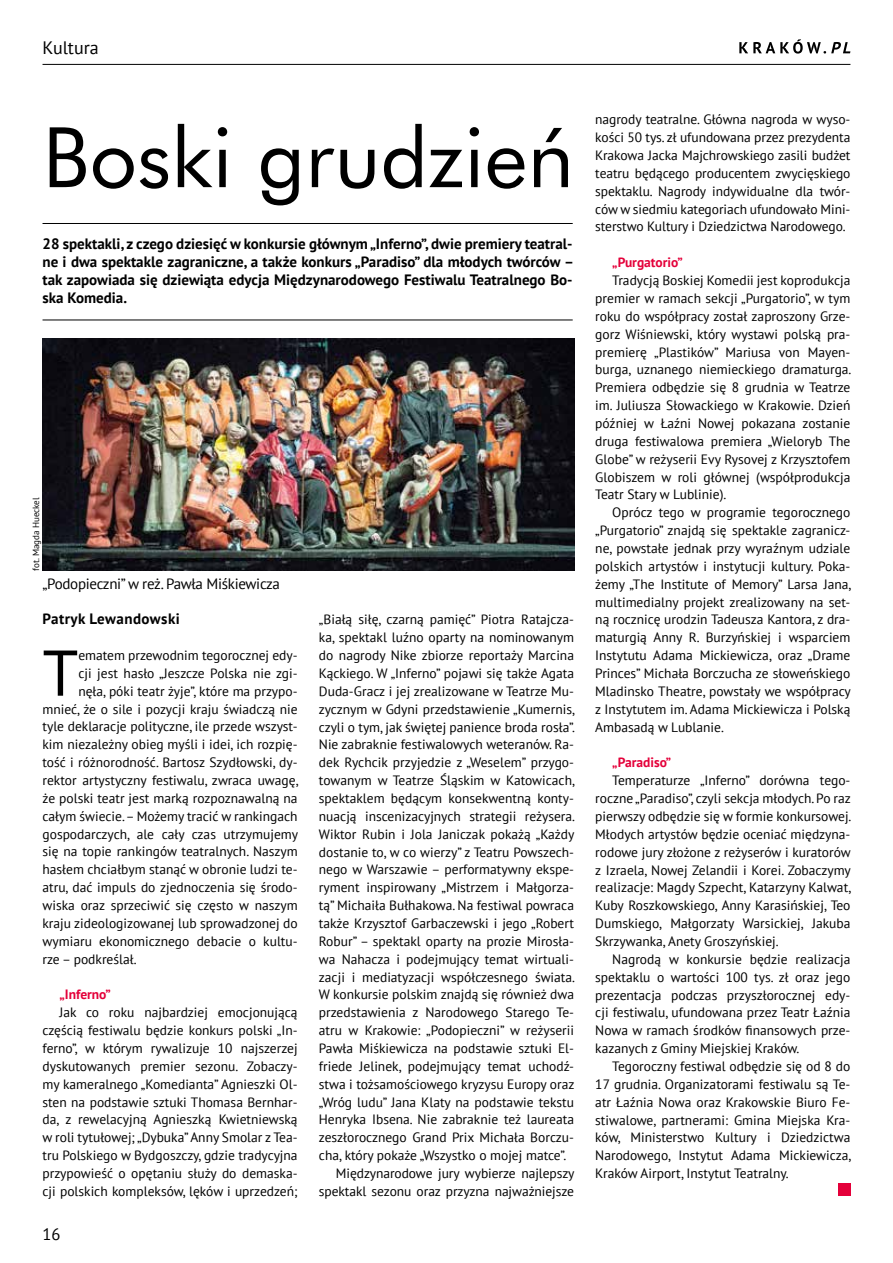
<style>
.page{position:relative;width:893px;height:1263px;background:#fff}
.page>*{position:absolute;margin:0;border:0;box-sizing:border-box;transform-origin:0 0}
.t1{font:81.6px "Futura PL";color:#000}
.t2{font:64.5px "PT Sans";color:#000}
.t3{font:18px "PT Sans";color:#000}
.t4{font:16.5px "PT Sans";color:#000}
.t5{font:700 15px/17.9px "PT Sans";color:#000;text-align:justify}
.t6{font:15px "PT Sans";letter-spacing:-.02em;color:#000}
.t7{font:700 15px "PT Sans";letter-spacing:.03em;color:#000}
.t8{font:13.5px/17.9px "PT Sans";color:#000;text-align:justify}
.t9{font:700 13.5px "PT Sans";color:#e4003a}
.t10{font:9px "PT Sans";color:#000}
</style>
<div class="page">
<hr style="left:43px;top:64px;width:807px;height:1px;background:#000">
<svg style="left:739px;top:39px;width:111px;height:15px"></svg>
<div style="left:838px;top:1183px;width:12px;height:13px;background:#e4003a"></div>
<hr style="left:43px;top:223px;width:530px;height:1px;background:#000">
<hr style="left:43px;top:320px;width:530px;height:1px;background:#000">
<img style="left:43px;top:338px;width:531px;height:233px">
<h3 class="t3" style="left:43px;top:36px;width:58px">Kultura</h3>
<h1 class="t1" style="left:43px;top:106px;width:533px">Boski grudzień</h1>
<p class="t5" style="left:43px;top:235px;width:533px">28 spektakli, z czego dziesięć w konkursie głównym „Inferno”, dwie premiery teatral&shy;ne i dwa spektakle zagraniczne, a także konkurs „Paradiso” dla młodych twórców – tak zapowiada się dziewiąta edycja Międzynarodowego Festiwalu Teatralnego Bo&shy;ska Komedia.</p>
<p class="t10" style="left:30px;top:571px;width:75px;rotate:-90deg">fot. Magda Hueckel</p>
<p class="t6" style="left:42px;top:574px;width:239px">„Podopieczni” w reż. Pawła Miśkiewicza</p>
<p class="t7" style="left:43px;top:609px;width:139px">Patryk Lewandowski</p>
<h2 class="t2" style="left:43px;top:632px;width:37px">T</h2>
<p class="t8" style="left:78px;top:646px;width:221px">ematem przewodnim tegorocznej edy-</p>
<p class="t8" style="left:78px;top:664px;width:221px">cji jest hasło „Jeszcze Polska nie zgi-</p>
<p class="t8" style="left:78px;top:682px;width:221px">nęła, póki teatr żyje”, które ma przypo-</p>
<p class="t8" style="left:43px;top:700px;width:257px">mnieć, że o sile i pozycji kraju świadczą nie</p>
<p class="t8" style="left:43px;top:717px;width:257px">tyle deklaracje polityczne, ile przede wszyst-</p>
<p class="t8" style="left:43px;top:735px;width:257px">kim niezależny obieg myśli i idei, ich rozpię-</p>
<p class="t8" style="left:43px;top:753px;width:257px">tość i różnorodność. Bartosz Szydłowski, dy-</p>
<p class="t8" style="left:43px;top:771px;width:258px">rektor artystyczny festiwalu, zwraca uwagę,</p>
<p class="t8" style="left:43px;top:789px;width:257px">że polski teatr jest marką rozpoznawalną na</p>
<p class="t8" style="left:43px;top:807px;width:257px">całym świecie. – Możemy tracić w rankingach</p>
<p class="t8" style="left:43px;top:825px;width:257px">gospodarczych, ale cały czas utrzymujemy</p>
<p class="t8" style="left:43px;top:842px;width:257px">się na topie rankingów teatralnych. Naszym</p>
<p class="t8" style="left:43px;top:860px;width:257px">hasłem chciałbym stanąć w obronie ludzi te-</p>
<p class="t8" style="left:43px;top:878px;width:257px">atru, dać impuls do zjednoczenia się środo-</p>
<p class="t8" style="left:43px;top:896px;width:257px">wiska oraz sprzeciwić się często w naszym</p>
<p class="t8" style="left:43px;top:914px;width:257px">kraju zideologizowanej lub sprowadzonej do</p>
<p class="t8" style="left:43px;top:932px;width:257px">wymiaru ekonomicznego debacie o kultu-</p>
<p class="t8" style="left:43px;top:950px;width:96px">rze – podkreślał.</p>
<p class="t9" style="left:60px;top:986px;width:53px">„Inferno”</p>
<p class="t8" style="left:43px;top:1003px;width:257px;text-indent:17px">Jak co roku najbardziej emocjonującą częścią festiwalu będzie konkurs polski „In&shy;ferno”, w którym rywalizuje 10 najszerzej dyskutowanych premier sezonu. Zobaczy&shy;my kameralnego „Komedianta” Agnieszki Ol&shy;sten na podstawie sztuki Thomasa Bernhar&shy;da, z rewelacyjną Agnieszką Kwietniewską w roli tytułowej; „Dybuka” Anny Smolar z Tea&shy;tru Polskiego w Bydgoszczy, gdzie tradycyjna przypowieść o opętaniu służy do demaska&shy;cji polskich kompleksów, lęków i uprzedzeń;</p>
<p class="t4" style="left:43px;top:1223px;width:19px">16</p>
<p class="t8" style="left:319px;top:610px;width:257px">„Białą siłę, czarną pamięć” Piotra Ratajcza-</p>
<p class="t8" style="left:319px;top:628px;width:257px">ka, spektakl luźno oparty na nominowanym</p>
<p class="t8" style="left:319px;top:646px;width:257px">do nagrody Nike zbiorze reportaży Marcina</p>
<p class="t8" style="left:319px;top:664px;width:257px">Kąckiego. W „Inferno” pojawi się także Agata</p>
<p class="t8" style="left:319px;top:682px;width:257px">Duda-Gracz i jej zrealizowane w Teatrze Mu-</p>
<p class="t8" style="left:319px;top:700px;width:258px">zycznym w Gdyni przedstawienie „Kumernis,</p>
<p class="t8" style="left:319px;top:717px;width:258px">czyli o tym, jak świętej panience broda rosła”.</p>
<p class="t8" style="left:319px;top:735px;width:257px">Nie zabraknie festiwalowych weteranów. Ra-</p>
<p class="t8" style="left:319px;top:753px;width:257px">dek Rychcik przyjedzie z „Weselem” przygo-</p>
<p class="t8" style="left:319px;top:771px;width:258px">towanym w Teatrze Śląskim w Katowicach,</p>
<p class="t8" style="left:319px;top:789px;width:257px">spektaklem będącym konsekwentną konty-</p>
<p class="t8" style="left:319px;top:807px;width:258px">nuacją inscenizacyjnych strategii reżysera.</p>
<p class="t8" style="left:319px;top:825px;width:257px">Wiktor Rubin i Jola Janiczak pokażą „Każdy</p>
<p class="t8" style="left:319px;top:842px;width:257px">dostanie to, w co wierzy” z Teatru Powszech-</p>
<p class="t8" style="left:319px;top:860px;width:257px">nego w Warszawie – performatywny ekspe-</p>
<p class="t8" style="left:319px;top:878px;width:257px">ryment inspirowany „Mistrzem i Małgorza-</p>
<p class="t8" style="left:319px;top:896px;width:257px">tą” Michaiła Bułhakowa. Na festiwal powraca</p>
<p class="t8" style="left:319px;top:914px;width:257px">także Krzysztof Garbaczewski i jego „Robert</p>
<p class="t8" style="left:319px;top:932px;width:257px">Robur” – spektakl oparty na prozie Mirosła-</p>
<p class="t8" style="left:319px;top:950px;width:257px">wa Nahacza i podejmujący temat wirtuali-</p>
<p class="t8" style="left:319px;top:967px;width:258px">zacji i mediatyzacji współczesnego świata.</p>
<p class="t8" style="left:319px;top:985px;width:257px">W konkursie polskim znajdą się również dwa</p>
<p class="t8" style="left:319px;top:1003px;width:257px">przedstawienia z Narodowego Starego Te-</p>
<p class="t8" style="left:319px;top:1021px;width:257px">atru w Krakowie: „Podopieczni” w reżyserii</p>
<p class="t8" style="left:319px;top:1039px;width:257px">Pawła Miśkiewicza na podstawie sztuki El-</p>
<p class="t8" style="left:319px;top:1057px;width:257px">friede Jelinek, podejmujący temat uchodź-</p>
<p class="t8" style="left:319px;top:1075px;width:257px">stwa i tożsamościowego kryzysu Europy oraz</p>
<p class="t8" style="left:319px;top:1093px;width:257px">„Wróg ludu” Jana Klaty na podstawie tekstu</p>
<p class="t8" style="left:319px;top:1110px;width:257px">Henryka Ibsena. Nie zabraknie też laureata</p>
<p class="t8" style="left:319px;top:1128px;width:257px">zeszłorocznego Grand Prix Michała Borczu-</p>
<p class="t8" style="left:319px;top:1146px;width:249px">cha, który pokaże „Wszystko o mojej matce”.</p>
<p class="t8" style="left:336px;top:1164px;width:240px">Międzynarodowe jury wybierze najlepszy</p>
<p class="t8" style="left:319px;top:1182px;width:257px">spektakl sezonu oraz przyzna najważniejsze</p>
<p class="t8" style="left:595px;top:110px;width:257px">nagrody teatralne. Główna nagroda w wyso&shy;kości 50 tys. zł ufundowana przez prezydenta Krakowa Jacka Majchrowskiego zasili budżet teatru będącego producentem zwycięskiego spektaklu. Nagrody indywidualne dla twór&shy;ców w siedmiu kategoriach ufundowało Mini&shy;sterstwo Kultury i Dziedzictwa Narodowego.</p>
<p class="t9" style="left:612px;top:254px;width:72px">„Purgatorio”</p>
<p class="t8" style="left:595px;top:271px;width:258px;text-indent:17px">Tradycją Boskiej Komedii jest koprodukcja premier w ramach sekcji „Purgatorio”, w tym roku do współpracy został zaproszony Grze&shy;gorz Wiśniewski, który wystawi polską pra&shy;premierę „Plastików” Mariusa von Mayen&shy;burga, uznanego niemieckiego dramaturga.<br>Premiera odbędzie się 8 grudnia w Teatrze im. Juliusza Słowackiego w Krakowie. Dzień później w Łaźni Nowej pokazana zostanie druga festiwalowa premiera „Wieloryb The Globe” w reżyserii Evy Rysovej z Krzysztofem Globiszem w roli głównej (współprodukcja Teatr Stary w Lublinie).</p>
<p class="t8" style="left:595px;top:503px;width:258px;text-indent:17px">Oprócz tego w programie tegorocznego „Purgatorio” znajdą się spektakle zagranicz&shy;ne, powstałe jednak przy wyraźnym udziale polskich artystów i instytucji kultury. Poka&shy;żemy „The Institute of Memory” Larsa Jana, multimedialny projekt zrealizowany na set&shy;ną rocznicę urodzin Tadeusza Kantora, z dra&shy;maturgią Anny R. Burzyńskiej i wsparciem Instytutu Adama Mickiewicza, oraz „Drame Princes” Michała Borczucha ze słoweńskiego Mladinsko Theatre, powstały we współpracy z Instytutem im. Adama Mickiewicza i Polską Ambasadą w Lublanie.</p>
<p class="t9" style="left:612px;top:754px;width:61px">„Paradiso”</p>
<p class="t8" style="left:595px;top:771px;width:258px;text-indent:17px">Temperaturze „Inferno” dorówna tego&shy;roczne „Paradiso”, czyli sekcja młodych. Po raz pierwszy odbędzie się w formie konkursowej.<br>Młodych artystów będzie oceniać międzyna&shy;rodowe jury złożone z reżyserów i kuratorów z Izraela, Nowej Zelandii i Korei. Zobaczymy realizacje: Magdy Szpecht, Katarzyny Kalwat, Kuby Roszkowskiego, Anny Karasińskiej, Teo Dumskiego, Małgorzaty Warsickiej, Jakuba Skrzywanka, Anety Groszyńskiej.</p>
<p class="t8" style="left:595px;top:950px;width:257px;text-indent:17px">Nagrodą w konkursie będzie realizacja spektaklu o wartości 100 tys. zł oraz jego prezentacja podczas przyszłorocznej edy&shy;cji festiwalu, ufundowana przez Teatr Łaźnia Nowa w ramach środków finansowych prze&shy;kazanych z Gminy Miejskiej Kraków.</p>
<p class="t8" style="left:595px;top:1057px;width:258px;text-indent:17px">Tegoroczny festiwal odbędzie się od 8 do 17 grudnia. Organizatorami festiwalu są Te&shy;atr Łaźnia Nowa oraz Krakowskie Biuro Fe&shy;stiwalowe, partnerami: Gmina Miejska Kra&shy;ków, Ministerstwo Kultury i Dziedzictwa Narodowego, Instytut Adama Mickiewicza, Kraków Airport, Instytut Teatralny.</p>
</div>
